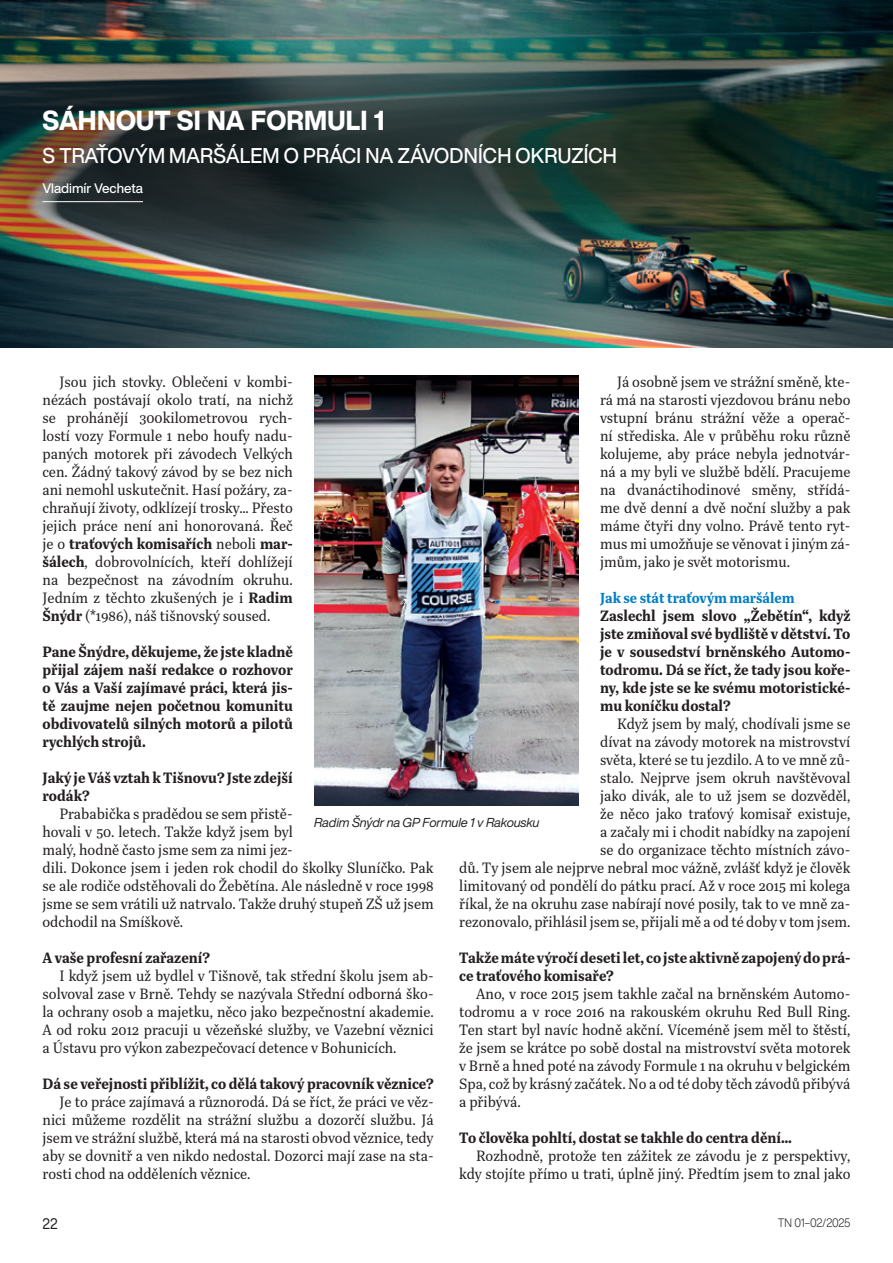
<style>
.page{position:relative;width:893px;height:1263px;background:#fff}
.page>*{position:absolute;margin:0;border:0;box-sizing:border-box;transform-origin:0 0}
.nadpis1{font:800 27px "Helvetica Now Display";letter-spacing:.01em;color:#fff;scale:.95 1}
.nadpis2{font:500 21px "Helvetica Now Display";color:#fff;scale:.95 1}
.text_normal_TN{font:15.45px/18px "Quinn Text";color:#231f20;text-align:justify;scale:.92 1}
.nadpis6{font:700 15.45px/18px "Quinn Text";color:#231f20;text-align:justify;scale:.92 1}
.nadpis4{font:700 15px "Quinn Text";color:#007ec5;scale:.92 1}
.t1{font:15px "Helvetica Now Display";color:#231f20;scale:.92 1}
.autor_textu{font:500 13.5px "Helvetica Now Display";color:#fff}
.popis_fotek{font:italic 12.75px "Helvetica Now Display";letter-spacing:-.005em;color:#231f20}
.t2{font:300 12px "Helvetica Now Display";letter-spacing:-.025em;color:#231f20;scale:.92 1}
.s1{font-weight:700}
</style>
<div class="page">
<img style="left:314px;top:375px;width:265px;height:431px">
<img style="left:0;top:0;width:893px;height:348px">
<img style="left:0;top:48px;width:801px;height:213px">
<hr style="left:43px;top:201px;width:100px;height:1px;background:#fff">
<p class="nadpis1" style="left:43px;top:102px;width:361px">SÁHNOUT SI NA FORMULI 1</p>
<p class="nadpis2" style="left:43px;top:141px;width:606px">S TRAŤOVÝM MARŠÁLEM O PRÁCI NA ZÁVODNÍCH OKRUZÍCH</p>
<p class="autor_textu" style="left:43px;top:179px;width:102px">Vladimír Vecheta</p>
<p class="text_normal_TN" style="left:43px;top:373px;width:274px;text-indent:17px">Jsou jich stovky. Oblečeni v kombi&shy;nézách postávají okolo tratí, na nichž se prohánějí 300kilometrovou rych&shy;lostí vozy Formule 1 nebo houfy nadu&shy;paných motorek při závodech Velkých cen. Žádný takový závod by se bez nich ani nemohl uskutečnit. Hasí požáry, za&shy;chraňují životy, odklízejí trosky… Přesto jejich práce není ani honorovaná. Řeč je o <span class="s1">traťových komisařích</span> neboli <span class="s1">mar&shy;šálech</span>, dobrovolnících, kteří dohlížejí na bezpečnost na závodním okruhu.<br>Jedním z těchto zkušených je i <span class="s1">Radim Šnýdr</span> (*1986), náš tišnovský soused.</p>
<p class="nadpis6" style="left:43px;top:643px;width:274px">Pane Šnýdre, děkujeme, že jste kladně přijal zájem naší redakce o rozhovor o Vás a Vaší zajímavé práci, která jis&shy;tě zaujme nejen početnou komunitu obdivovatelů silných motorů a pilotů rychlých strojů.</p>
<p class="nadpis6" style="left:43px;top:769px;width:274px">Jaký je Váš vztah k Tišnovu? Jste zdejší rodák?</p>
<p class="text_normal_TN" style="left:43px;top:805px;width:427px;text-align:left;text-indent:17px">Prababička s pradědou se sem přistě-<br>hovali v 50. letech. Takže když jsem byl<br>malý, hodně často jsme sem za nimi jez-<br>dili. Dokonce jsem i jeden rok chodil do školky Sluníčko. Pak se ale rodiče odstěhovali do Žebětína. Ale následně v roce 1998 jsme se sem vrátili už natrvalo. Takže druhý stupeň ZŠ už jsem odchodil na Smíškově.</p>
<p class="nadpis6" style="left:43px;top:949px;width:184px">A vaše profesní zařazení?</p>
<p class="text_normal_TN" style="left:43px;top:967px;width:427px;text-indent:17px">I když jsem už bydlel v Tišnově, tak střední školu jsem ab&shy;solvoval zase v Brně. Tehdy se nazývala Střední odborná ško&shy;la ochrany osob a majetku, něco jako bezpečnostní akademie.<br>A od roku 2012 pracuji u vězeňské služby, ve Vazební věznici a Ústavu pro výkon zabezpečovací detence v Bohunicích.</p>
<p class="nadpis6" style="left:43px;top:1075px;width:427px">Dá se veřejnosti přiblížit, co dělá takový pracovník věznice?</p>
<p class="text_normal_TN" style="left:43px;top:1093px;width:427px;text-indent:17px">Je to práce zajímavá a různorodá. Dá se říct, že práci ve věz&shy;nici můžeme rozdělit na strážní službu a dozorčí službu. Já jsem ve strážní službě, která má na starosti obvod věznice, tedy aby se dovnitř a ven nikdo nedostal. Dozorci mají zase na sta&shy;rosti chod na odděleních věznice.</p>
<p class="text_normal_TN" style="left:600px;top:373px;width:274px;text-indent:17px">Já osobně jsem ve strážní směně, kte&shy;rá má na starosti vjezdovou bránu nebo vstupní bránu strážní věže a operač&shy;ní střediska. Ale v průběhu roku různě kolujeme, aby práce nebyla jednotvár&shy;ná a my byli ve službě bdělí. Pracujeme na dvanáctihodinové směny, střídá&shy;me dvě denní a dvě noční služby a pak máme čtyři dny volno. Právě tento ryt&shy;mus mi umožňuje se věnovat i jiným zá&shy;jmům, jako je svět motorismu.</p>
<p class="nadpis4" style="left:600px;top:588px;width:213px">Jak se stát traťovým maršálem</p>
<p class="nadpis6" style="left:600px;top:607px;width:274px">Zaslechl jsem slovo „Žebětín“, když jste zmiňoval své bydliště v dětství. To je v sousedství brněnského Automo&shy;todromu. Dá se říct, že tady jsou koře&shy;ny, kde jste se ke svému motoristické&shy;mu koníčku dostal?</p>
<p class="text_normal_TN" style="left:459px;top:715px;width:427px;text-align:right">Když jsem by malý, chodívali jsme se<br>dívat na závody motorek na mistrovství<br>světa, které se tu jezdilo. A to ve mně zů-<br>stalo. Nejprve jsem okruh navštěvoval<br>jako divák, ale to už jsem se dozvěděl,<br>že něco jako traťový komisař existuje,<br>a začaly mi i chodit nabídky na zapojení<br>se do organizace těchto místních závo-<br>dů. Ty jsem ale nejprve nebral moc vážně, zvlášť když je člověk limitovaný od pondělí do pátku prací. Až v roce 2015 mi kolega říkal, že na okruhu zase nabírají nové posily, tak to ve mně za&shy;rezonovalo, přihlásil jsem se, přijali mě a od té doby v tom jsem.</p>
<p class="nadpis6" style="left:459px;top:949px;width:427px">Takže máte výročí deseti let, co jste aktivně zapojený do prá&shy;ce traťového komisaře?</p>
<p class="text_normal_TN" style="left:459px;top:985px;width:427px;text-indent:17px">Ano, v roce 2015 jsem takhle začal na brněnském Automo&shy;todromu a v roce 2016 na rakouském okruhu Red Bull Ring.<br>Ten start byl navíc hodně akční. Víceméně jsem měl to štěstí, že jsem se krátce po sobě dostal na mistrovství světa motorek v Brně a hned poté na závody Formule 1 na okruhu v belgickém Spa, což by krásný začátek. No a od té doby těch závodů přibývá a přibývá.</p>
<p class="nadpis6" style="left:459px;top:1129px;width:363px">To člověka pohltí, dostat se takhle do centra dění…</p>
<p class="text_normal_TN" style="left:459px;top:1147px;width:427px;text-align:right">Rozhodně, protože ten zážitek ze závodu je z perspektivy, kdy stojíte přímo u trati, úplně jiný. Předtím jsem to znal jako</p>
<p class="popis_fotek" style="left:314px;top:813px;width:227px">Radim Šnýdr na GP Formule 1 v Rakousku</p>
<p class="t1" style="left:43px;top:1214px;width:18px">22</p>
<p class="t2" style="left:778px;top:1214px;width:80px">TN 01–02/2025</p>
</div>
